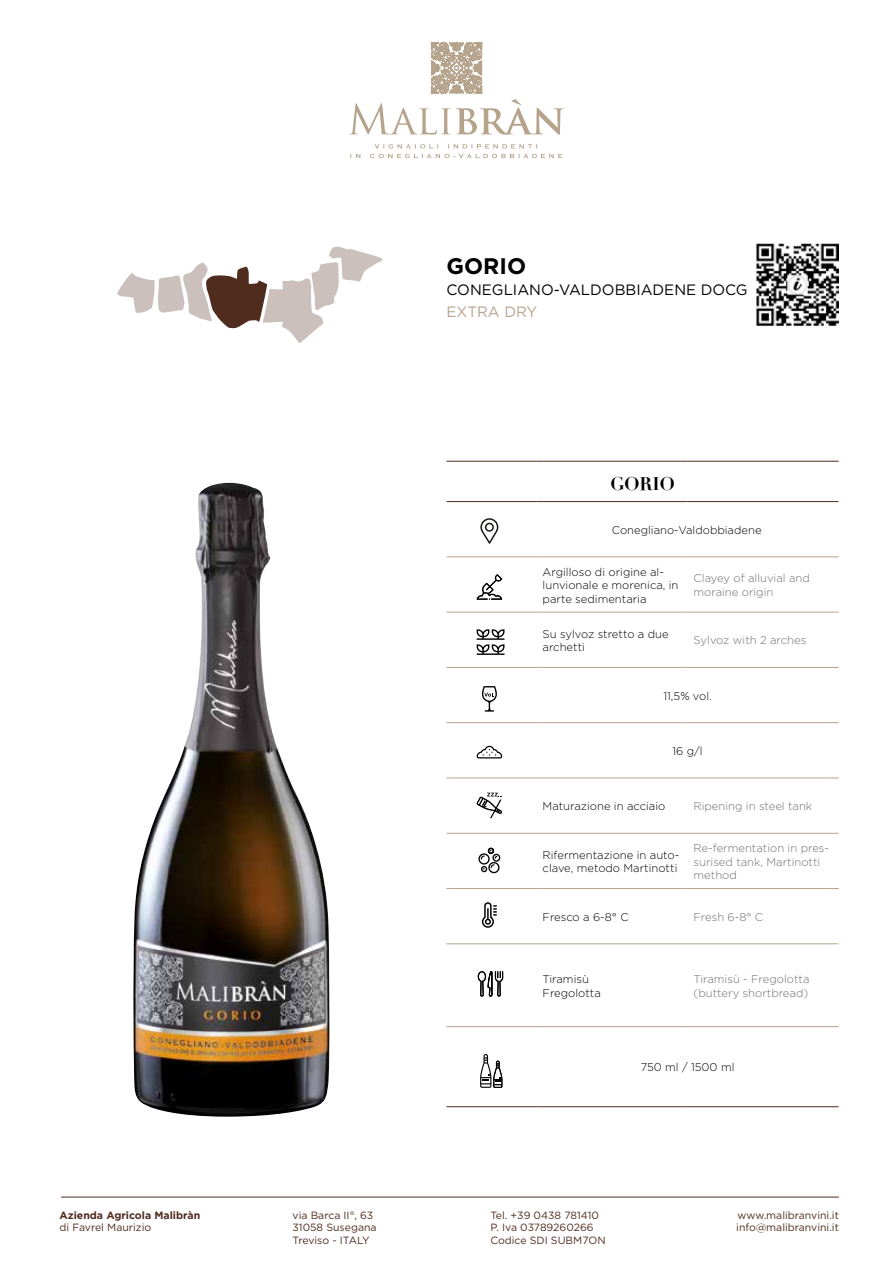
<style>
.page{position:relative;width:893px;height:1263px;background:#fff}
.page>*{position:absolute;margin:0;border:0;box-sizing:border-box;transform-origin:0 0}
.t1{font:700 22.5px "Gotham HTF";color:#000}
.t2{font:700 18px "Didot";color:#000}
.t3{font:15px "Gotham HTF";color:#000}
.t4{font:15px "Gotham HTF";color:#b5a38b}
.t5{font:300 11.25px/13.5px "Gotham HTF";color:#000}
.t6{font:300 11.25px/13.5px "Gotham HTF";color:#6f6f6f}
.t7{font:10.5px/12.6px "Gotham HTF";color:#502c1e}
.t8{font:700 10.5px "Gotham HTF";color:#502c1e}
</style>
<div class="page">
<hr style="left:446px;top:557px;width:91px;height:1px;background:#b5a38b">
<hr style="left:537px;top:557px;width:151px;height:1px;background:#b5a38b">
<hr style="left:688px;top:557px;width:150px;height:1px;background:#b5a38b">
<hr style="left:446px;top:612px;width:91px;height:1px;background:#b5a38b">
<hr style="left:537px;top:612px;width:151px;height:1px;background:#b5a38b">
<hr style="left:688px;top:612px;width:150px;height:1px;background:#b5a38b">
<hr style="left:446px;top:722px;width:91px;height:1px;background:#b5a38b">
<hr style="left:537px;top:722px;width:151px;height:1px;background:#b5a38b">
<hr style="left:688px;top:722px;width:150px;height:1px;background:#b5a38b">
<hr style="left:446px;top:778px;width:91px;height:1px;background:#b5a38b">
<hr style="left:537px;top:778px;width:151px;height:1px;background:#b5a38b">
<hr style="left:688px;top:778px;width:150px;height:1px;background:#b5a38b">
<hr style="left:446px;top:833px;width:91px;height:1px;background:#b5a38b">
<hr style="left:537px;top:833px;width:151px;height:1px;background:#b5a38b">
<hr style="left:688px;top:833px;width:150px;height:1px;background:#b5a38b">
<hr style="left:446px;top:667px;width:91px;height:1px;background:#b5a38b">
<hr style="left:537px;top:667px;width:151px;height:1px;background:#b5a38b">
<hr style="left:688px;top:667px;width:150px;height:1px;background:#b5a38b">
<hr style="left:446px;top:888px;width:91px;height:1px;background:#b5a38b">
<hr style="left:537px;top:888px;width:151px;height:1px;background:#b5a38b">
<hr style="left:688px;top:888px;width:150px;height:1px;background:#b5a38b">
<hr style="left:446px;top:943px;width:91px;height:1px;background:#b5a38b">
<hr style="left:537px;top:943px;width:151px;height:1px;background:#b5a38b">
<hr style="left:688px;top:943px;width:150px;height:1px;background:#b5a38b">
<hr style="left:446px;top:1026px;width:91px;height:1px;background:#b5a38b">
<hr style="left:537px;top:1026px;width:151px;height:1px;background:#b5a38b">
<hr style="left:688px;top:1026px;width:150px;height:1px;background:#b5a38b">
<hr style="left:446px;top:461px;width:91px;height:1px;background:#502c1e">
<hr style="left:537px;top:461px;width:151px;height:1px;background:#502c1e">
<hr style="left:688px;top:461px;width:150px;height:1px;background:#502c1e">
<hr style="left:446px;top:501px;width:91px;height:1px;background:#502c1e">
<hr style="left:537px;top:501px;width:151px;height:1px;background:#502c1e">
<hr style="left:688px;top:501px;width:150px;height:1px;background:#502c1e">
<hr style="left:446px;top:1106px;width:91px;height:1px;background:#502c1e">
<hr style="left:537px;top:1106px;width:151px;height:1px;background:#502c1e">
<hr style="left:688px;top:1106px;width:150px;height:1px;background:#502c1e">
<svg style="left:117px;top:246px;width:266px;height:97px"></svg>
<svg style="left:480px;top:518px;width:18px;height:26px"></svg>
<svg style="left:477px;top:574px;width:25px;height:26px"></svg>
<svg style="left:477px;top:629px;width:27px;height:26px"></svg>
<svg style="left:482px;top:686px;width:15px;height:26px"></svg>
<svg style="left:476px;top:746px;width:26px;height:12px"></svg>
<svg style="left:476px;top:793px;width:26px;height:25px"></svg>
<svg style="left:478px;top:848px;width:23px;height:25px"></svg>
<svg style="left:482px;top:902px;width:15px;height:26px"></svg>
<svg style="left:477px;top:971px;width:26px;height:26px"></svg>
<svg style="left:480px;top:1054px;width:22px;height:34px"></svg>
<hr style="left:61px;top:1197px;width:778px;height:1px;background:#502c1e">
<svg style="left:350px;top:154px;width:11px;height:4px"></svg>
<svg style="left:370px;top:144px;width:192px;height:14px"></svg>
<svg style="left:349px;top:42px;width:214px;height:93px"></svg>
<img style="left:133px;top:483px;width:197px;height:634px">
<img style="left:757px;top:243px;width:82px;height:82px">
<p class="t8" style="left:60px;top:1209px;width:142px">Azienda Agricola Malibràn</p>
<p class="t7" style="left:60px;top:1221px;width:93px">di Favrel Maurizio</p>
<h1 class="t1" style="left:446px;top:253px;width:81px">GORIO</h1>
<h3 class="t3" style="left:446px;top:281px;width:303px">CONEGLIANO-VALDOBBIADENE DOCG</h3>
<h3 class="t4" style="left:446px;top:304px;width:92px">EXTRA DRY</h3>
<h2 class="t2" style="left:610px;top:472px;width:66px">GORIO</h2>
<p class="t5" style="left:612px;top:523px;width:151px">Conegliano-Valdobbiadene</p>
<p class="t5" style="left:543px;top:565px;width:137px">Argilloso di origine al&shy;lunvionale e morenica, in parte sedimentaria</p>
<p class="t6" style="left:694px;top:571px;width:118px">Clayey of alluvial and moraine origin</p>
<p class="t5" style="left:543px;top:627px;width:127px">Su sylvoz stretto a due archetti</p>
<p class="t6" style="left:694px;top:634px;width:114px">Sylvoz with 2 arches</p>
<p class="t5" style="left:663px;top:689px;width:50px">11,5% vol.</p>
<p class="t5" style="left:672px;top:744px;width:32px">16 g/l</p>
<p class="t5" style="left:543px;top:799px;width:124px">Maturazione in acciaio</p>
<p class="t6" style="left:694px;top:799px;width:120px">Ripening in steel tank</p>
<p class="t5" style="left:543px;top:848px;width:138px">Rifermentazione in auto&shy;clave, metodo Martinotti</p>
<p class="t6" style="left:694px;top:841px;width:137px">Re-fermentation in pres&shy;surised tank, Martinotti method</p>
<p class="t5" style="left:543px;top:910px;width:88px">Fresco a 6-8° C</p>
<p class="t6" style="left:694px;top:910px;width:71px">Fresh 6-8° C</p>
<p class="t5" style="left:543px;top:972px;width:60px">Tiramisù<br>Fregolotta</p>
<p class="t6" style="left:694px;top:972px;width:117px">Tiramisù - Fregolotta (buttery shortbread)</p>
<p class="t5" style="left:641px;top:1060px;width:95px">750 ml / 1500 ml</p>
<p class="t7" style="left:293px;top:1208px;width:86px">via Barca II°, 63<br>31058 Susegana<br>Treviso - ITALY</p>
<p class="t7" style="left:490px;top:1208px;width:117px">Tel. +39 0438 781410<br>P. Iva 03789260266<br>Codice SDI SUBM7ON</p>
<p class="t7" style="left:736px;top:1208px;width:104px">www.malibranvini.it info@malibranvini.it</p>
</div>
